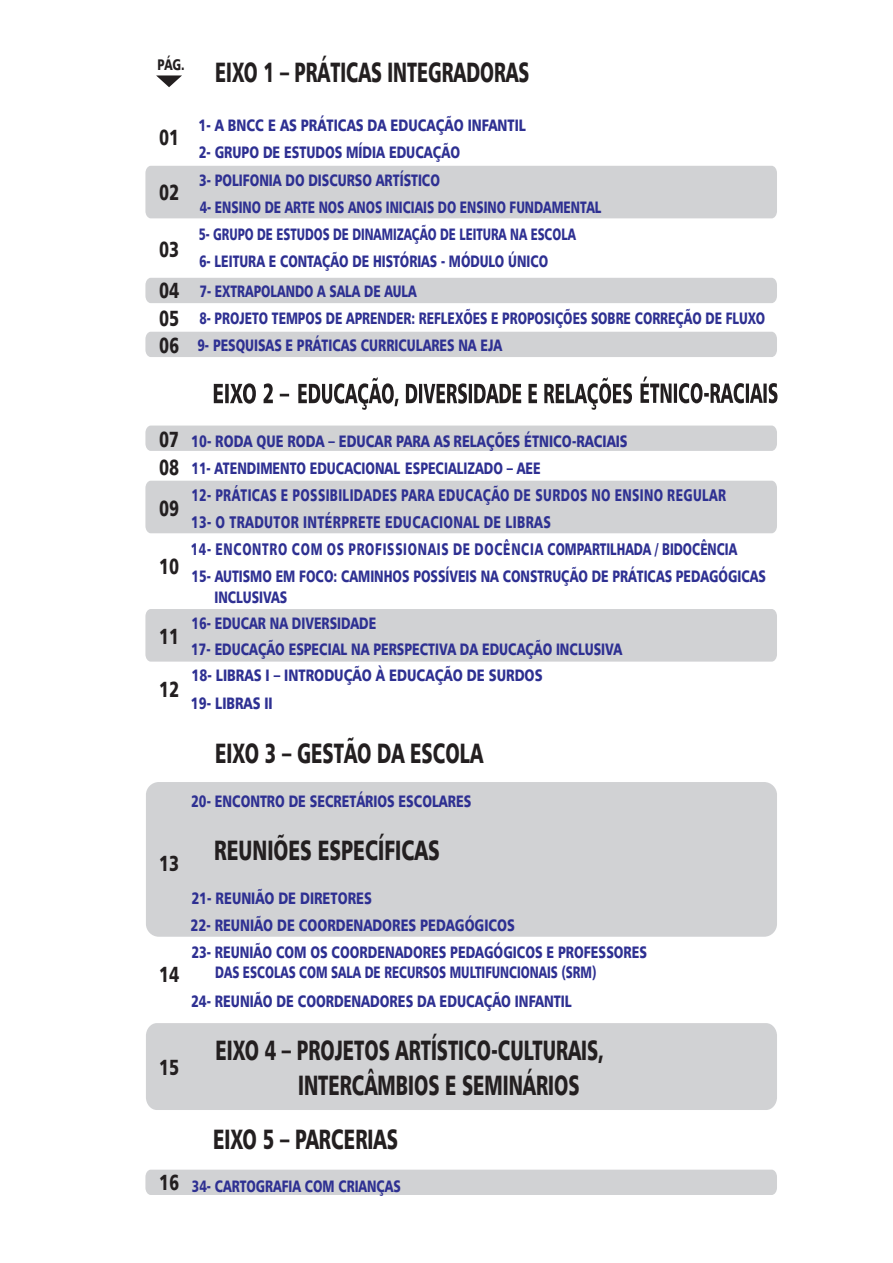
<style>
.page{position:relative;width:893px;height:1263px;background:#fff}
.page>*{position:absolute;margin:0;border:0;box-sizing:border-box;transform-origin:0 0}
.t1{font:27.75px/35px "Humanist 777 BT Black B";color:#231f20;scale:.67 1}
.t2{font:27.75px "Humanist 777 BT Black B";color:#231f20;scale:.65 1}
.t3{font:27.75px "Humanist 777 BT Black B";color:#231f20;scale:.69 1}
.t4{font:21.9px/40.7px "Humanist 777 BT Black B";color:#231f20;scale:.75 1}
.t5{font:16.8px/27px "Humanist 777 BT Black B";letter-spacing:.03em;color:#2e3092;scale:.72 1}
.t6{font:16.5px/27.3px "Humanist 777 BT Black B";color:#2e3092;scale:.79 1}
.t7{font:16.5px/27.3px "Humanist 777 BT Black B";color:#2e3092;scale:.78 1}
.t8{font:16.5px/26.4px "Humanist 777 BT Black B";color:#2e3092;scale:.75 1}
.t9{font:16.5px/27.2px "Humanist 777 BT Black B";color:#2e3092;scale:.73 1}
.t10{font:16.5px/29px "Humanist 777 BT Black B";color:#2e3092;scale:.71 1}
.t11{font:16.5px "Humanist 777 BT Black B";color:#2e3092;scale:.76 1}
.t12{font:16.5px "Humanist 777 BT Black B";color:#2e3092;scale:.74 1}
.t13{font:15.3px "Humanist 777 BT Black B";color:#231f20;scale:.75 1}
</style>
<div class="page">
<div style="left:145px;top:166px;width:632px;height:52px;background:#d1d2d4"></div>
<div style="left:145px;top:1170px;width:632px;height:25px;background:#d1d2d4"></div>
<div style="left:146px;top:1023px;width:631px;height:87px;background:#d1d2d4"></div>
<div style="left:146px;top:782px;width:631px;height:155px;background:#d1d2d4;border-radius:13px"></div>
<div style="left:145px;top:609px;width:632px;height:53px;background:#d1d2d4"></div>
<div style="left:145px;top:426px;width:632px;height:25px;background:#d1d2d4"></div>
<div style="left:145px;top:481px;width:632px;height:52px;background:#d1d2d4"></div>
<div style="left:145px;top:332px;width:632px;height:25px;background:#d1d2d4"></div>
<div style="left:145px;top:278px;width:632px;height:25px;background:#d1d2d4"></div>
<svg style="left:298px;top:377px;width:479px;height:33px"></svg>
<svg style="left:214px;top:383px;width:75px;height:21px"></svg>
<svg style="left:156px;top:75px;width:26px;height:12px"></svg>
<p class="t13" style="left:157px;top:58px;width:38px">PÁG.</p>
<h2 class="t4" style="left:159px;top:119px;width:28px">01</h2>
<h2 class="t4" style="left:159px;top:174px;width:28px">02</h2>
<h2 class="t4" style="left:159px;top:231px;width:28px">03<br>04</h2>
<h2 class="t4" style="left:159px;top:307px;width:28px;line-height:26.7px">05<br>06</h2>
<h1 class="t2" style="left:215px;top:61px;width:485px">EIXO 1 – PRÁTICAS INTEGRADORAS</h1>
<p class="t6" style="left:198px;top:113px;width:512px">1- A BNCC E AS PRÁTICAS DA EDUCAÇÃO INFANTIL<br>2- GRUPO DE ESTUDOS MÍDIA EDUCAÇÃO<br>3- POLIFONIA DO DISCURSO ARTÍSTICO<br>4- ENSINO DE ARTE NOS ANOS INICIAIS DO ENSINO FUNDAMENTAL 5- GRUPO DE ESTUDOS DE DINAMIZAÇÃO DE LEITURA NA ESCOLA<br>6- LEITURA E CONTAÇÃO DE HISTÓRIAS - MÓDULO ÚNICO</p>
<p class="t9" style="left:197px;top:279px;width:779px">7- EXTRAPOLANDO A SALA DE AULA<br>8- PROJETO TEMPOS DE APRENDER: REFLEXÕES E PROPOSIÇÕES SOBRE CORREÇÃO DE FLUXO<br>9- PESQUISAS E PRÁTICAS CURRICULARES NA EJA</p>
<h2 class="t4" style="left:159px;top:427px;width:28px;line-height:28px">07<br>08</h2>
<h2 class="t4" style="left:159px;top:490px;width:28px">09</h2>
<h2 class="t4" style="left:159px;top:548px;width:28px">10</h2>
<h2 class="t4" style="left:159px;top:618px;width:28px">11</h2>
<h2 class="t4" style="left:159px;top:671px;width:28px">12</h2>
<h2 class="t4" style="left:159px;top:845px;width:28px">13</h2>
<h2 class="t4" style="left:159px;top:956px;width:28px">14</h2>
<h2 class="t4" style="left:159px;top:1048px;width:28px">15</h2>
<h2 class="t4" style="left:159px;top:1164px;width:28px">16</h2>
<p class="t7" style="left:191px;top:428px;width:561px">10- RODA QUE RODA – EDUCAR PARA AS RELAÇÕES ÉTNICO-RACIAIS<br>11- ATENDIMENTO EDUCACIONAL ESPECIALIZADO – AEE</p>
<p class="t5" style="left:191px;top:483px;width:760px">12- PRÁTICAS E POSSIBILIDADES PARA EDUCAÇÃO DE SURDOS NO ENSINO REGULAR<br>13- O TRADUTOR INTÉRPRETE EDUCACIONAL DE LIBRAS<br>14- ENCONTRO COM OS PROFISSIONAIS DE DOCÊNCIA COMPARTILHADA / BIDOCÊNCIA</p>
<p class="t8" style="left:214px;top:567px;width:737px;line-height:21px;text-indent:-23px">15- AUTISMO EM FOCO: CAMINHOS POSSÍVEIS NA CONSTRUÇÃO DE PRÁTICAS PEDAGÓGICAS<br>INCLUSIVAS</p>
<p class="t8" style="left:191px;top:611px;width:576px">16- EDUCAR NA DIVERSIDADE<br>17- EDUCAÇÃO ESPECIAL NA PERSPECTIVA DA EDUCAÇÃO INCLUSIVA<br>18- LIBRAS I – INTRODUÇÃO À EDUCAÇÃO DE SURDOS</p>
<p class="t6" style="left:191px;top:691px;width:105px">19- LIBRAS II</p>
<h1 class="t1" style="left:215px;top:739px;width:401px">EIXO 3 – GESTÃO DA ESCOLA</h1>
<p class="t11" style="left:191px;top:794px;width:370px">20- ENCONTRO DE SECRETÁRIOS ESCOLARES</p>
<h1 class="t3" style="left:214px;top:839px;width:328px">REUNIÕES ESPECÍFICAS</h1>
<p class="t7" style="left:191px;top:886px;width:587px">21- REUNIÃO DE DIRETORES<br>22- REUNIÃO DE COORDENADORES PEDAGÓGICOS<br>23- REUNIÃO COM OS COORDENADORES PEDAGÓGICOS E PROFESSORES</p>
<p class="t10" style="left:191px;top:959px;width:573px;text-indent:24px">DAS ESCOLAS COM SALA DE RECURSOS MULTIFUNCIONAIS (SRM)<br>24- REUNIÃO DE COORDENADORES DA EDUCAÇÃO INFANTIL</p>
<h1 class="t1" style="left:298px;top:1035px;width:458px;text-indent:-83px">EIXO 4 – PROJETOS ARTÍSTICO-CULTURAIS,<br>INTERCÂMBIOS E SEMINÁRIOS</h1>
<h1 class="t1" style="left:213px;top:1124px;width:277px">EIXO 5 – PARCERIAS</h1>
<p class="t12" style="left:192px;top:1179px;width:284px">34- CARTOGRAFIA COM CRIANÇAS</p>
</div>
